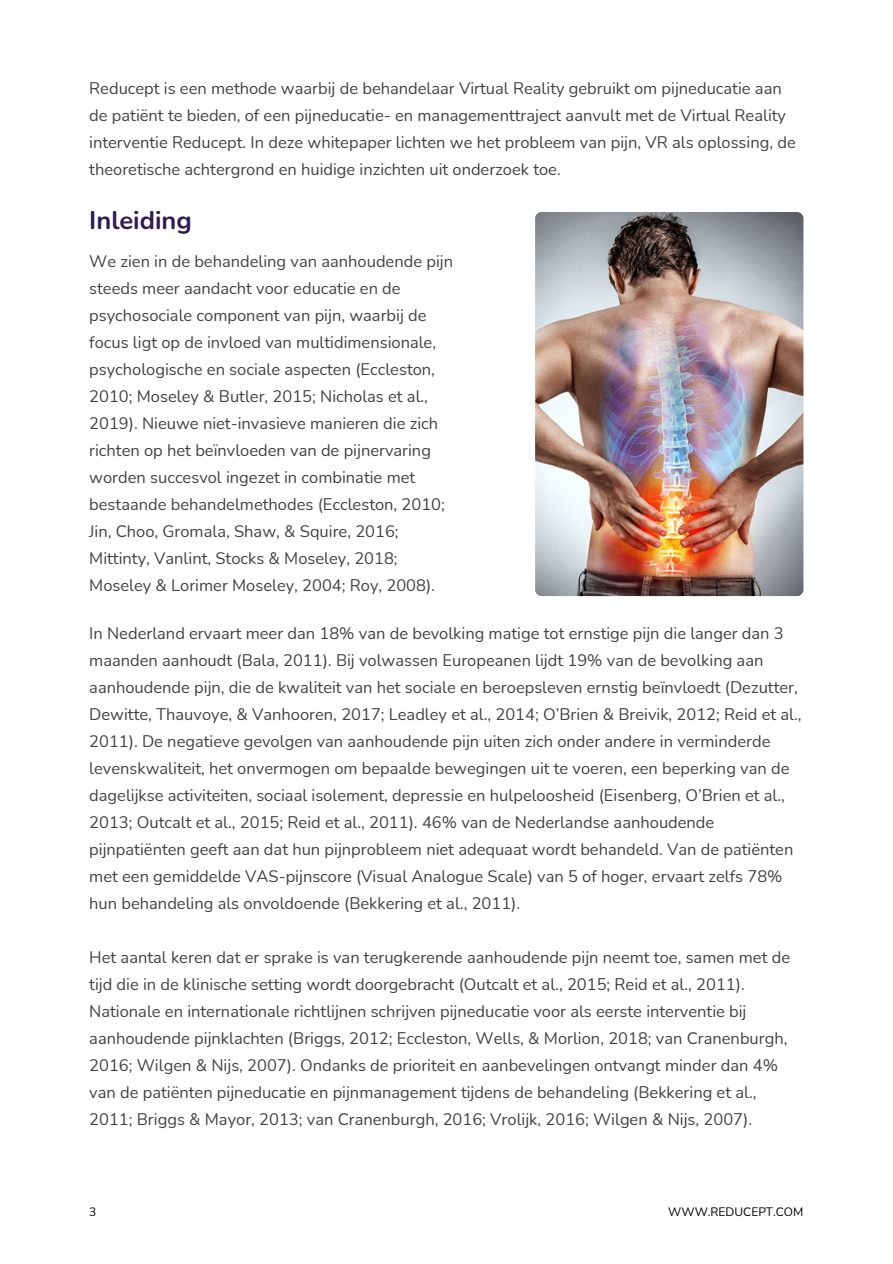
<style>
.page{position:relative;width:893px;height:1264px;background:#fff}
.page>*{position:absolute;margin:0;border:0;box-sizing:border-box;transform-origin:0 0}
.t1{font:700 25.5px "Nunito";color:#2e1c52}
.t2{font:16.5px/27px "Nunito";color:#3f4440}
.t3{font:12px "Nunito";color:#000}
</style>
<div class="page">
<img style="left:535px;top:212px;width:268px;height:384px;border-radius:6px">
<p class="t2" style="left:89px;top:75px;width:708px">Reducept is een methode waarbij de behandelaar Virtual Reality gebruikt om pijneducatie aan de patiënt te bieden, of een pijneducatie- en managementtraject aanvult met de Virtual Reality interventie Reducept. In deze whitepaper lichten we het probleem van pijn, VR als oplossing, de theoretische achtergrond en huidige inzichten uit onderzoek toe.</p>
<h1 class="t1" style="left:89px;top:204px;width:104px">Inleiding</h1>
<p class="t2" style="left:89px;top:248px;width:365px">We zien in de behandeling van aanhoudende pijn steeds meer aandacht voor educatie en de psychosociale component van pijn, waarbij de focus ligt op de invloed van multidimensionale, psychologische en sociale aspecten (Eccleston, 2010; Moseley &amp; Butler, 2015; Nicholas et al., 2019). Nieuwe niet-invasieve manieren die zich richten op het beïnvloeden van de pijnervaring worden succesvol ingezet in combinatie met bestaande behandelmethodes (Eccleston, 2010; Jin, Choo, Gromala, Shaw, &amp; Squire, 2016; Mittinty, Vanlint, Stocks &amp; Moseley, 2018; Moseley &amp; Lorimer Moseley, 2004; Roy, 2008).</p>
<p class="t2" style="left:89px;top:620px;width:713px">In Nederland ervaart meer dan 18% van de bevolking matige tot ernstige pijn die langer dan 3 maanden aanhoudt (Bala, 2011). Bij volwassen Europeanen lijdt 19% van de bevolking aan aanhoudende pijn, die de kwaliteit van het sociale en beroepsleven ernstig beïnvloedt (Dezutter, Dewitte, Thauvoye, &amp; Vanhooren, 2017; Leadley et al., 2014; O’Brien &amp; Breivik, 2012; Reid et al., 2011). De negatieve gevolgen van aanhoudende pijn uiten zich onder andere in verminderde levenskwaliteit, het onvermogen om bepaalde bewegingen uit te voeren, een beperking van de dagelijkse activiteiten, sociaal isolement, depressie en hulpeloosheid (Eisenberg, O’Brien et al., 2013; Outcalt et al., 2015; Reid et al., 2011). 46% van de Nederlandse aanhoudende pijnpatiënten geeft aan dat hun pijnprobleem niet adequaat wordt behandeld. Van de patiënten met een gemiddelde VAS-pijnscore (Visual Analogue Scale) van 5 of hoger, ervaart zelfs 78% hun behandeling als onvoldoende (Bekkering et al., 2011).</p>
<p class="t2" style="left:89px;top:943px;width:702px">Het aantal keren dat er sprake is van terugkerende aanhoudende pijn neemt toe, samen met de tijd die in de klinische setting wordt doorgebracht (Outcalt et al., 2015; Reid et al., 2011).<br>Nationale en internationale richtlijnen schrijven pijneducatie voor als eerste interventie bij aanhoudende pijnklachten (Briggs, 2012; Eccleston, Wells, &amp; Morlion, 2018; van Cranenburgh, 2016; Wilgen &amp; Nijs, 2007). Ondanks de prioriteit en aanbevelingen ontvangt minder dan 4% van de patiënten pijneducatie en pijnmanagement tijdens de behandeling (Bekkering et al., 2011; Briggs &amp; Mayor, 2013; van Cranenburgh, 2016; Vrolijk, 2016; Wilgen &amp; Nijs, 2007).</p>
<p class="t3" style="left:89px;top:1204px;width:9px">3</p>
<p class="t3" style="left:668px;top:1204px;width:137px">WWW.REDUCEPT.COM</p>
</div>
